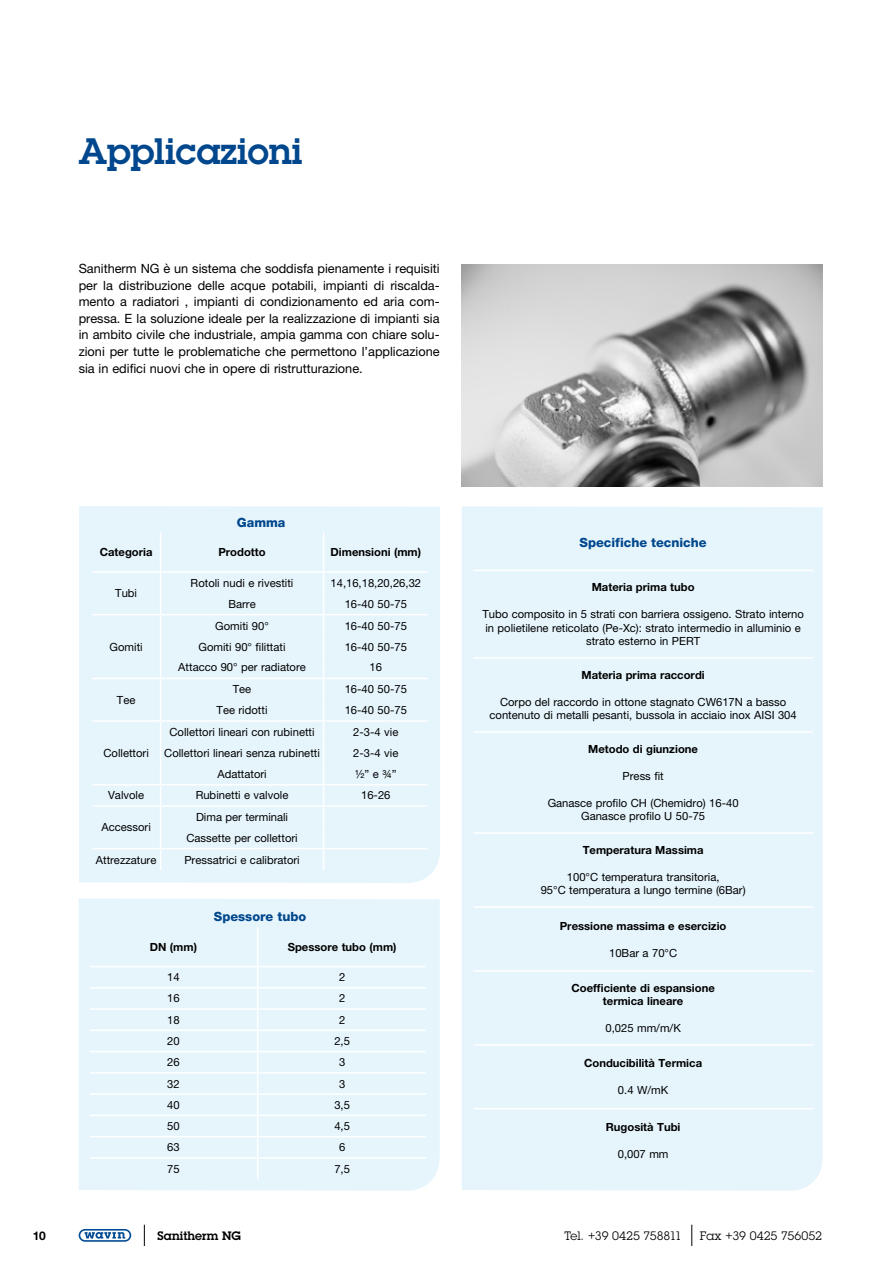
<style>
.page{position:relative;width:893px;height:1263px;background:#fff}
.page>*{position:absolute;margin:0;border:0;box-sizing:border-box;transform-origin:0 0}
.t1{font:600 36px "Lubalin Graph";color:#00478d}
.t2{font:12.75px/16.5px "Helvetica Neue LT Pro";color:#000;text-align:justify}
.t3{font:800 12.75px "Helvetica Neue LT Pro";color:#00478d}
.t4{font:12px "Lubalin Graph";letter-spacing:-.01em;color:#000}
.t5{font:600 12px "Lubalin Graph";color:#000}
.t6{font:700 12px "Helvetica Neue LT Pro";color:#000}
.t7{font:11.25px/13.5px "Helvetica Neue LT Pro";color:#000;text-align:center}
.t8{font:700 11.25px/13.5px "Helvetica Neue LT Pro";color:#000;text-align:center}
</style>
<div class="page">
<div style="left:79px;top:1229px;width:52px;height:13px;border:2px solid #004b93;border-radius:6px"></div>
<svg style="left:85px;top:1232px;width:40px;height:7px"></svg>
<svg style="left:144px;top:1225px;width:1px;height:21px"></svg>
<svg style="left:691px;top:1225px;width:1px;height:21px"></svg>
<img style="left:461px;top:264px;width:362px;height:223px">
<div style="left:79px;top:506px;width:361px;height:377px;background:#e6f5fc"></div>
<div style="left:79px;top:898px;width:361px;height:293px;background:#e6f5fc"></div>
<div style="left:462px;top:506px;width:361px;height:685px;background:#e6f5fc"></div>
<hr style="left:160px;top:533px;width:1px;height:38px;background:#fff">
<hr style="left:323px;top:533px;width:1px;height:38px;background:#fff">
<hr style="left:160px;top:571px;width:164px;height:2px;background:#fff">
<hr style="left:324px;top:571px;width:103px;height:2px;background:#fff">
<svg style="left:323px;top:573px;width:1px;height:297px"></svg>
<hr style="left:92px;top:571px;width:69px;height:2px;background:#fff">
<hr style="left:92px;top:614px;width:69px;height:1px;background:#fff">
<hr style="left:161px;top:614px;width:163px;height:1px;background:#fff">
<hr style="left:324px;top:614px;width:103px;height:1px;background:#fff">
<hr style="left:92px;top:678px;width:69px;height:1px;background:#fff">
<hr style="left:161px;top:678px;width:163px;height:1px;background:#fff">
<hr style="left:324px;top:678px;width:103px;height:1px;background:#fff">
<hr style="left:92px;top:720px;width:69px;height:2px;background:#fff">
<hr style="left:161px;top:720px;width:163px;height:2px;background:#fff">
<hr style="left:324px;top:720px;width:103px;height:2px;background:#fff">
<hr style="left:92px;top:784px;width:69px;height:1px;background:#fff">
<hr style="left:161px;top:784px;width:163px;height:1px;background:#fff">
<hr style="left:324px;top:784px;width:103px;height:1px;background:#fff">
<hr style="left:92px;top:805px;width:69px;height:2px;background:#fff">
<hr style="left:92px;top:848px;width:69px;height:1px;background:#fff">
<hr style="left:161px;top:805px;width:163px;height:2px;background:#fff">
<hr style="left:324px;top:805px;width:103px;height:2px;background:#fff">
<hr style="left:161px;top:848px;width:163px;height:1px;background:#fff">
<hr style="left:324px;top:848px;width:103px;height:1px;background:#fff">
<svg style="left:160px;top:573px;width:1px;height:297px"></svg>
<hr style="left:257px;top:927px;width:1px;height:39px;background:#fff">
<svg style="left:257px;top:967px;width:1px;height:212px"></svg>
<hr style="left:90px;top:966px;width:168px;height:1px;background:#fff">
<hr style="left:258px;top:966px;width:168px;height:1px;background:#fff">
<hr style="left:90px;top:987px;width:168px;height:1px;background:#fff">
<hr style="left:258px;top:987px;width:168px;height:1px;background:#fff">
<hr style="left:90px;top:1008px;width:168px;height:2px;background:#fff">
<hr style="left:258px;top:1008px;width:168px;height:2px;background:#fff">
<hr style="left:90px;top:1029px;width:168px;height:2px;background:#fff">
<hr style="left:258px;top:1029px;width:168px;height:2px;background:#fff">
<hr style="left:90px;top:1051px;width:168px;height:1px;background:#fff">
<hr style="left:258px;top:1051px;width:168px;height:1px;background:#fff">
<hr style="left:90px;top:1072px;width:168px;height:1px;background:#fff">
<hr style="left:258px;top:1072px;width:168px;height:1px;background:#fff">
<hr style="left:90px;top:1093px;width:168px;height:2px;background:#fff">
<hr style="left:258px;top:1093px;width:168px;height:2px;background:#fff">
<hr style="left:90px;top:1114px;width:168px;height:2px;background:#fff">
<hr style="left:258px;top:1114px;width:168px;height:2px;background:#fff">
<hr style="left:90px;top:1136px;width:168px;height:1px;background:#fff">
<hr style="left:258px;top:1136px;width:168px;height:1px;background:#fff">
<hr style="left:90px;top:1157px;width:168px;height:2px;background:#fff">
<hr style="left:258px;top:1157px;width:168px;height:2px;background:#fff">
<hr style="left:473px;top:570px;width:340px;height:1px;background:#fff">
<hr style="left:473px;top:657px;width:340px;height:2px;background:#fff">
<hr style="left:473px;top:731px;width:340px;height:2px;background:#fff">
<hr style="left:473px;top:832px;width:340px;height:2px;background:#fff">
<hr style="left:473px;top:906px;width:340px;height:2px;background:#fff">
<hr style="left:473px;top:970px;width:340px;height:2px;background:#fff">
<hr style="left:473px;top:1044px;width:340px;height:2px;background:#fff">
<hr style="left:473px;top:1108px;width:340px;height:1px;background:#fff">
<h1 class="t1" style="left:79px;top:128px;width:225px">Applicazioni</h1>
<p class="t2" style="left:79px;top:260px;width:363px">Sanitherm NG è un sistema che soddisfa pienamente i requisiti per la distribuzione delle acque potabili, impianti di riscalda&shy;mento a radiatori , impianti di condizionamento ed aria com&shy;pressa. E la soluzione ideale per la realizzazione di impianti sia in ambito civile che industriale, ampia gamma con chiare solu&shy;zioni per tutte le problematiche che permettono l’applicazione sia in edifici nuovi che in opere di ristrutturazione.</p>
<p class="t3" style="left:237px;top:515px;width:50px">Gamma</p>
<p class="t8" style="left:100px;top:545px;width:54px">Categoria</p>
<p class="t8" style="left:218px;top:545px;width:49px">Prodotto</p>
<p class="t8" style="left:331px;top:545px;width:92px">Dimensioni (mm)</p>
<p class="t7" style="left:115px;top:586px;width:23px">Tubi</p>
<p class="t7" style="left:191px;top:576px;width:104px">Rotoli nudi e rivestiti</p>
<p class="t7" style="left:330px;top:576px;width:92px">14,16,18,20,26,32</p>
<p class="t7" style="left:228px;top:597px;width:29px">Barre</p>
<p class="t7" style="left:345px;top:597px;width:64px">16-40 50-75</p>
<p class="t7" style="left:110px;top:640px;width:35px">Gomiti</p>
<p class="t7" style="left:117px;top:693px;width:20px">Tee</p>
<p class="t7" style="left:103px;top:746px;width:47px">Collettori</p>
<p class="t7" style="left:215px;top:619px;width:55px">Gomiti 90°</p>
<p class="t7" style="left:345px;top:619px;width:64px">16-40 50-75</p>
<p class="t7" style="left:199px;top:640px;width:89px">Gomiti 90° filittati</p>
<p class="t7" style="left:345px;top:640px;width:64px">16-40 50-75</p>
<p class="t7" style="left:178px;top:660px;width:129px">Attacco 90° per radiatore</p>
<p class="t7" style="left:370px;top:660px;width:14px">16</p>
<p class="t7" style="left:233px;top:682px;width:20px">Tee</p>
<p class="t7" style="left:345px;top:682px;width:64px">16-40 50-75</p>
<p class="t7" style="left:217px;top:703px;width:52px">Tee ridotti</p>
<p class="t7" style="left:345px;top:703px;width:64px">16-40 50-75</p>
<p class="t7" style="left:169px;top:725px;width:147px">Collettori lineari con rubinetti</p>
<p class="t7" style="left:353px;top:725px;width:47px">2-3-4 vie</p>
<p class="t7" style="left:164px;top:746px;width:157px">Collettori lineari senza rubinetti</p>
<p class="t7" style="left:353px;top:746px;width:47px">2-3-4 vie</p>
<p class="t7" style="left:217px;top:767px;width:51px">Adattatori</p>
<p class="t7" style="left:355px;top:767px;width:43px">½” e ¾”</p>
<p class="t7" style="left:108px;top:788px;width:38px">Valvole</p>
<p class="t7" style="left:196px;top:788px;width:94px">Rubinetti e valvole</p>
<p class="t7" style="left:361px;top:788px;width:31px">16-26</p>
<p class="t7" style="left:101px;top:820px;width:51px">Accessori</p>
<p class="t7" style="left:186px;top:806px;width:113px;line-height:20.5px">Dima per terminali<br>Cassette per collettori</p>
<p class="t7" style="left:96px;top:853px;width:62px">Attrezzature</p>
<p class="t7" style="left:184px;top:853px;width:117px">Pressatrici e calibratori</p>
<p class="t3" style="left:214px;top:909px;width:94px">Spessore tubo</p>
<p class="t8" style="left:150px;top:939px;width:49px">DN (mm)</p>
<p class="t8" style="left:288px;top:939px;width:110px">Spessore tubo (mm)</p>
<p class="t7" style="left:167px;top:970px;width:14px">14</p>
<p class="t7" style="left:339px;top:970px;width:8px">2</p>
<p class="t7" style="left:167px;top:991px;width:14px">16</p>
<p class="t7" style="left:339px;top:991px;width:8px">2</p>
<p class="t7" style="left:167px;top:1013px;width:14px">18</p>
<p class="t7" style="left:339px;top:1013px;width:8px">2</p>
<p class="t7" style="left:167px;top:1034px;width:14px">20</p>
<p class="t7" style="left:334px;top:1034px;width:17px">2,5</p>
<p class="t7" style="left:167px;top:1055px;width:14px">26</p>
<p class="t7" style="left:339px;top:1055px;width:8px">3</p>
<p class="t7" style="left:167px;top:1076px;width:14px">32</p>
<p class="t7" style="left:339px;top:1076px;width:8px">3</p>
<p class="t7" style="left:167px;top:1098px;width:14px">40</p>
<p class="t7" style="left:334px;top:1098px;width:17px">3,5</p>
<p class="t7" style="left:167px;top:1119px;width:14px">50</p>
<p class="t7" style="left:334px;top:1119px;width:17px">4,5</p>
<p class="t7" style="left:167px;top:1140px;width:14px">63</p>
<p class="t7" style="left:339px;top:1140px;width:8px">6</p>
<p class="t7" style="left:167px;top:1162px;width:14px">75</p>
<p class="t7" style="left:334px;top:1162px;width:17px">7,5</p>
<p class="t3" style="left:580px;top:535px;width:129px">Specifiche tecniche</p>
<p class="t8" style="left:592px;top:580px;width:104px">Materia prima tubo</p>
<p class="t7" style="left:482px;top:607px;width:323px">Tubo composito in 5 strati con barriera ossigeno. Strato interno in polietilene reticolato (Pe-Xc): strato intermedio in alluminio e strato esterno in PERT</p>
<p class="t8" style="left:581px;top:668px;width:125px">Materia prima raccordi</p>
<p class="t7" style="left:489px;top:695px;width:309px">Corpo del raccordo in ottone stagnato CW617N a basso contenuto di metalli pesanti, bussola in acciaio inox AISI 304</p>
<p class="t8" style="left:588px;top:742px;width:111px">Metodo di giunzione</p>
<p class="t7" style="left:623px;top:769px;width:43px">Press fit</p>
<p class="t7" style="left:548px;top:796px;width:192px">Ganasce profilo CH (Chemidro) 16-40<br>Ganasce profilo U 50-75</p>
<p class="t8" style="left:583px;top:843px;width:122px">Temperatura Massima</p>
<p class="t7" style="left:541px;top:870px;width:206px">100°C temperatura transitoria,<br>95°C temperatura a lungo termine (6Bar)</p>
<p class="t8" style="left:560px;top:918px;width:168px">Pressione massima e esercizio</p>
<p class="t7" style="left:609px;top:945px;width:70px">10Bar a 70°C</p>
<p class="t8" style="left:571px;top:981px;width:145px">Coefficiente di espansione termica lineare</p>
<p class="t7" style="left:605px;top:1021px;width:77px">0,025 mm/m/K</p>
<p class="t8" style="left:584px;top:1056px;width:119px">Conducibilità Termica</p>
<p class="t7" style="left:618px;top:1083px;width:52px">0.4 W/mK</p>
<p class="t8" style="left:606px;top:1120px;width:76px">Rugosità Tubi</p>
<p class="t7" style="left:618px;top:1147px;width:52px">0,007 mm</p>
<p class="t6" style="left:33px;top:1228px;width:15px">10</p>
<p class="t5" style="left:157px;top:1228px;width:85px">Sanitherm NG</p>
<p class="t4" style="left:565px;top:1228px;width:119px">Tel. +39 0425 758811</p>
<p class="t4" style="left:700px;top:1228px;width:124px">Fax +39 0425 756052</p>
</div>
